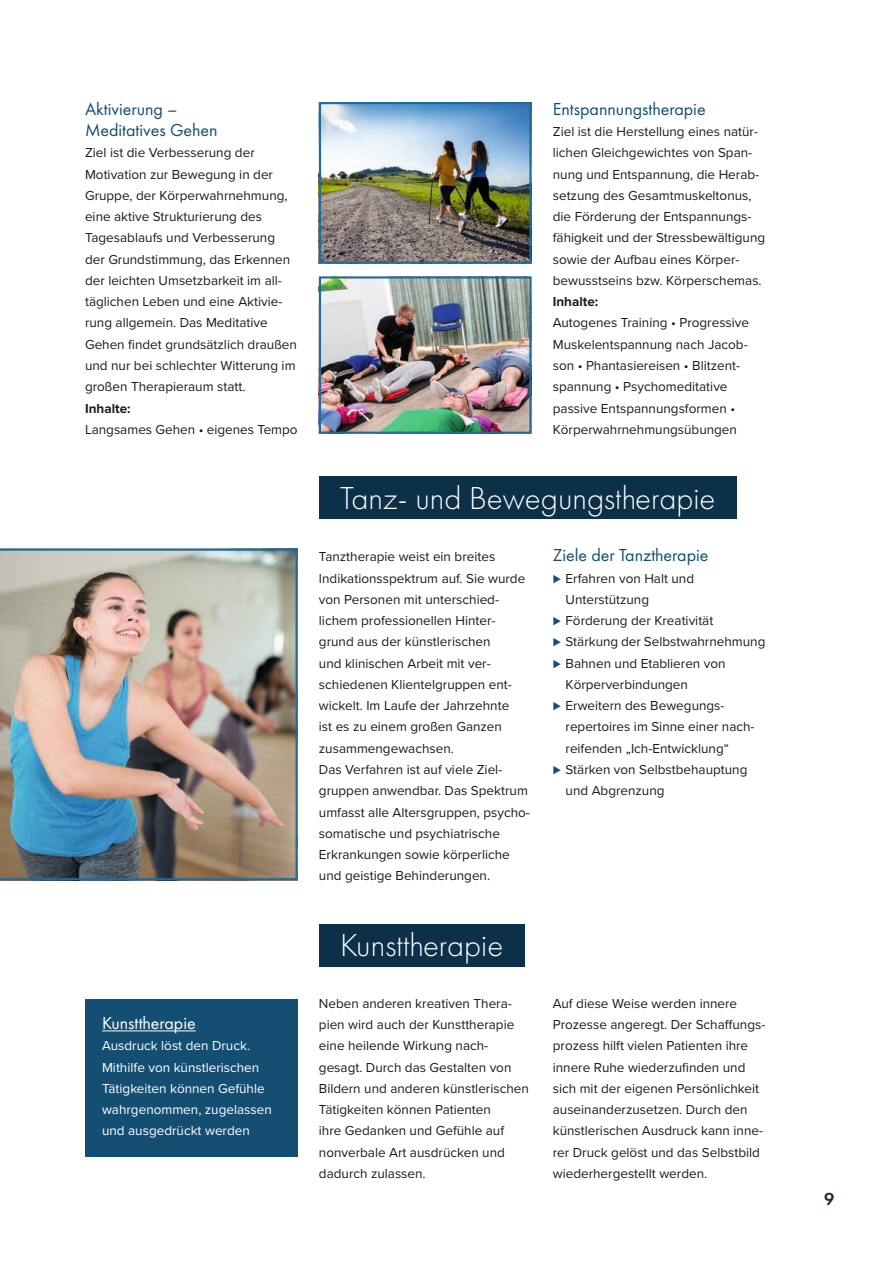
<style>
.page{position:relative;width:893px;height:1263px;background:#fff}
.page>*{position:absolute;margin:0;border:0;box-sizing:border-box;transform-origin:0 0}
.t1{font:300 33px "Futura PT";color:#fff}
.t2{font:18px/21.6px "Futura PT";color:#144e72}
.t3{font:18px "Futura PT";color:#fff}
.t4{font:600 18px "Futura PT";color:#0c3047}
.t5{font:13.5px/21.3px "Proxima Nova";color:#1c1a1b}
.t6{font:13.5px/21.3px "Proxima Nova";color:#fff}
.t7{font:700 13.5px "Proxima Nova";color:#1c1a1b}
.s1{font-weight:600;color:#144e72}
</style>
<div class="page">
<img style="left:322px;top:279px;width:206px;height:152px">
<div style="left:319px;top:276px;width:212px;height:158px;border:2px solid #226a9a"></div>
<img style="left:322px;top:105px;width:206px;height:156px">
<div style="left:319px;top:102px;width:212px;height:162px;border:2px solid #226a9a"></div>
<div style="left:319px;top:476px;width:418px;height:43px;background:#0c3047"></div>
<div style="left:319px;top:924px;width:205px;height:43px;background:#0c3047"></div>
<img style="left:0;top:549px;width:298px;height:331px">
<div style="left:85px;top:999px;width:213px;height:158px;background:#144e72"></div>
<hr style="left:102px;top:1030px;width:94px;height:1px;background:#fff">
<h2 class="t2" style="left:85px;top:98px;width:134px">Aktivierung –<br>Meditatives Gehen</h2>
<p class="t5" style="left:85px;top:142px;width:213px">Ziel ist die Verbesserung der<br>Motivation zur Bewegung in der<br>Gruppe, der Körperwahrnehmung, eine aktive Strukturierung des<br>Tagesablaufs und Verbesserung der Grundstimmung, das Erkennen der leichten Umsetzbarkeit im all&shy;täglichen Leben und eine Aktivie&shy;rung allgemein. Das Meditative<br>Gehen findet grundsätzlich draußen und nur bei schlechter Witterung im großen Therapieraum statt.</p>
<p class="t7" style="left:85px;top:398px;width:47px">Inhalte:</p>
<p class="t5" style="left:85px;top:418px;width:214px">Langsames Gehen • eigenes Tempo</p>
<h2 class="t3" style="left:102px;top:1012px;width:95px">Kunsttherapie</h2>
<p class="t6" style="left:102px;top:1034px;width:171px">Ausdruck löst den Druck.<br>Mithilfe von künstlerischen<br>Tätigkeiten können Gefühle wahrgenommen, zugelassen und ausgedrückt werden</p>
<h2 class="t2" style="left:553px;top:98px;width:154px">Entspannungstherapie</h2>
<p class="t5" style="left:553px;top:120px;width:214px">Ziel ist die Herstellung eines natür&shy;lichen Gleichgewichtes von Span&shy;nung und Entspannung, die Herab&shy;setzung des Gesamtmuskeltonus, die Förderung der Entspannungs&shy;fähigkeit und der Stressbewältigung sowie der Aufbau eines Körper&shy;bewusstseins bzw. Körperschemas.</p>
<p class="t7" style="left:553px;top:292px;width:47px">Inhalte:</p>
<p class="t5" style="left:553px;top:312px;width:198px">Autogenes Training • Progressive<br>Muskelentspannung nach Jacob&shy;son • Phantasiereisen • Blitzent&shy;spannung • Psychomeditative passive Entspannungsformen •<br>Körperwahrnehmungsübungen</p>
<h1 class="t1" style="left:340px;top:479px;width:377px">Tanz- und Bewegungstherapie</h1>
<p class="t5" style="left:319px;top:546px;width:213px">Tanztherapie weist ein breites<br>Indikationsspektrum auf. Sie wurde von Personen mit unterschied&shy;lichem professionellen Hinter&shy;grund aus der künstlerischen<br>und klinischen Arbeit mit ver&shy;schiedenen Klientelgruppen ent&shy;wickelt. Im Laufe der Jahrzehnte<br>ist es zu einem großen Ganzen zusammengewachsen.<br>Das Verfahren ist auf viele Ziel&shy;gruppen anwendbar. Das Spektrum umfasst alle Altersgruppen, psycho&shy;somatische und psychiatrische<br>Erkrankungen sowie körperliche und geistige Behinderungen.</p>
<h2 class="t2" style="left:553px;top:544px;width:157px">Ziele der Tanztherapie</h2>
<p class="t5" style="left:553px;top:567px;width:143px"><span class="s1">⊲</span> Erfahren von Halt und</p>
<p class="t5" style="left:566px;top:588px;width:85px">Unterstützung</p>
<p class="t5" style="left:553px;top:609px;width:162px"><span class="s1">⊲</span> Förderung der Kreativität</p>
<p class="t5" style="left:553px;top:631px;width:214px"><span class="s1">⊲</span> Stärkung der Selbstwahrnehmung</p>
<p class="t5" style="left:553px;top:652px;width:174px"><span class="s1">⊲</span> Bahnen und Etablieren von</p>
<p class="t5" style="left:566px;top:673px;width:124px">Körperverbindungen</p>
<p class="t5" style="left:553px;top:694px;width:173px"><span class="s1">⊲</span> Erweitern des Bewegungs-</p>
<p class="t5" style="left:566px;top:716px;width:191px">repertoires im Sinne einer nach-</p>
<p class="t5" style="left:566px;top:737px;width:165px">reifenden „Ich-Entwicklung“</p>
<p class="t5" style="left:553px;top:758px;width:196px"><span class="s1">⊲</span> Stärken von Selbstbehauptung</p>
<p class="t5" style="left:566px;top:779px;width:101px">und Abgrenzung</p>
<h1 class="t1" style="left:340px;top:927px;width:165px">Kunsttherapie</h1>
<p class="t5" style="left:319px;top:992px;width:211px">Neben anderen kreativen Thera&shy;pien wird auch der Kunsttherapie eine heilende Wirkung nach&shy;gesagt. Durch das Gestalten von<br>Bildern und anderen künstlerischen<br>Tätigkeiten können Patienten<br>ihre Gedanken und Gefühle auf nonverbale Art ausdrücken und dadurch zulassen.</p>
<p class="t5" style="left:553px;top:992px;width:214px">Auf diese Weise werden innere Prozesse angeregt. Der Schaffungs&shy;prozess hilft vielen Patienten ihre innere Ruhe wiederzufinden und sich mit der eigenen Persönlichkeit auseinanderzusetzen. Durch den künstlerischen Ausdruck kann inne&shy;rer Druck gelöst und das Selbstbild wiederhergestellt werden.</p>
<h2 class="t4" style="left:824px;top:1188px;width:12px">9</h2>
</div>
